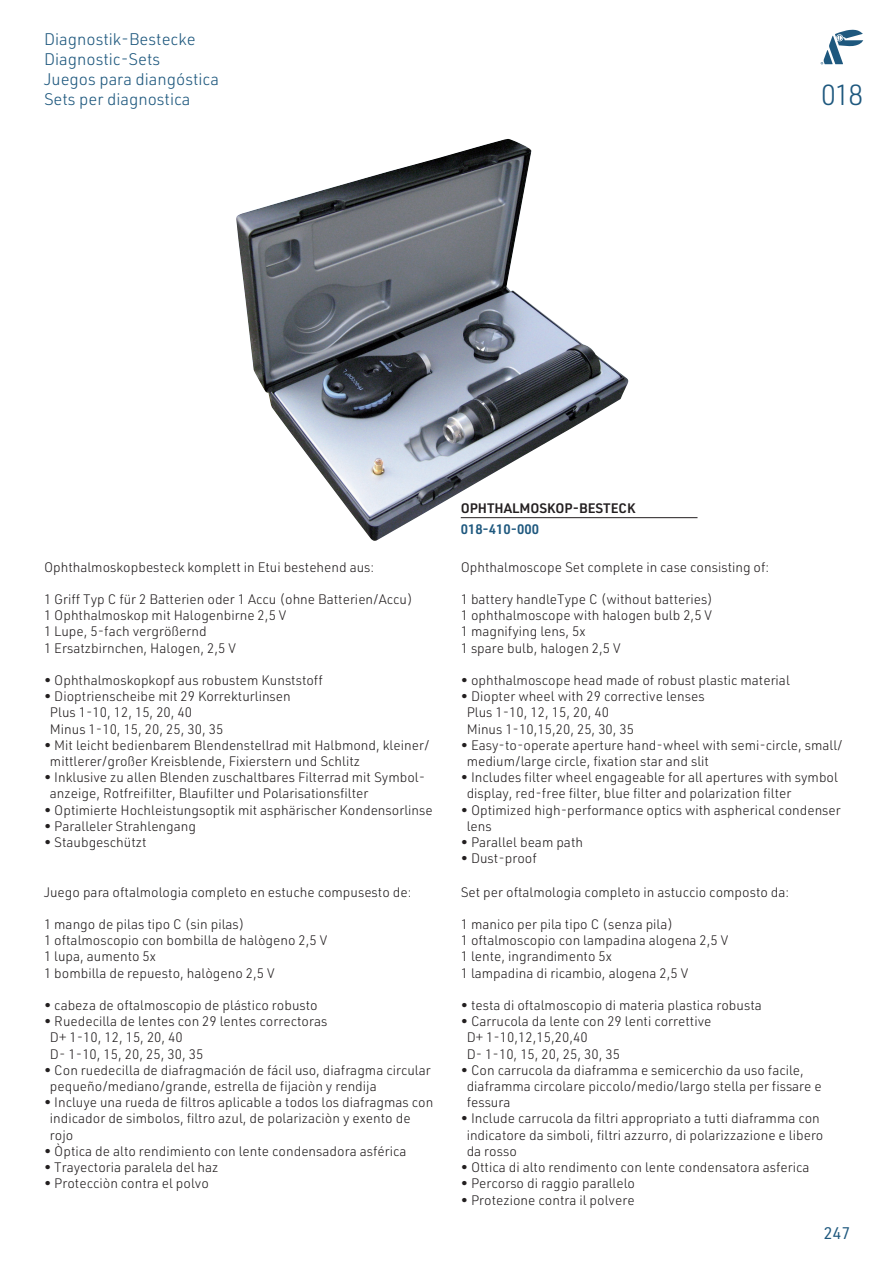
<style>
.page{position:relative;width:893px;height:1263px;background:#fff}
.page>*{position:absolute;margin:0;border:0;box-sizing:border-box;transform-origin:0 0}
.t1{font:300 28.5px "URWDIN";color:#1e587e}
.t2{font:300 16.5px/19.8px "URWDIN";color:#1e587e}
.t3{font:16.5px "URWDIN";color:#1e587e}
.t4{font:300 13.5px/16.2px "URWDIN";color:#231f20}
.t5{font:600 13.5px "URWDIN";color:#231f20}
.t6{font:600 13.5px "URWDIN";color:#1e587e}
</style>
<div class="page">
<svg style="left:821px;top:29px;width:42px;height:35px"></svg>
<hr style="left:461px;top:517px;width:236px;height:1px;background:#231f20">
<img style="left:236px;top:139px;width:393px;height:402px">
<p class="t2" style="left:44px;top:29px;width:176px">Diagnostik-Bestecke<br>Diagnostic-Sets<br>Juegos para diangóstica<br>Sets per diagnostica</p>
<h1 class="t1" style="left:821px;top:77px;width:44px">018</h1>
<p class="t4" style="left:44px;top:558px;width:332px">Ophthalmoskopbesteck komplett in Etui bestehend aus:</p>
<p class="t4" style="left:44px;top:591px;width:370px">1 Griff Typ C für 2 Batterien oder 1 Accu (ohne Batterien/Accu)<br>1 Ophthalmoskop mit Halogenbirne 2,5 V<br>1 Lupe, 5-fach vergrößernd<br>1 Ersatzbirnchen, Halogen, 2,5 V</p>
<p class="t4" style="left:44px;top:672px;width:280px">• Ophthalmoskopkopf aus robustem Kunststoff</p>
<p class="t4" style="left:50px;top:688px;width:242px;text-indent:-6px">• Dioptrienscheibe mit 29 Korrekturlinsen<br>Plus 1-10, 12, 15, 20, 40<br>Minus 1-10, 15, 20, 25, 30, 35</p>
<p class="t4" style="left:50px;top:736px;width:381px;text-indent:-6px">• Mit leicht bedienbarem Blendenstellrad mit Halbmond, kleiner/ mittlerer/großer Kreisblende, Fixierstern und Schlitz</p>
<p class="t4" style="left:50px;top:769px;width:377px;text-indent:-6px">• Inklusive zu allen Blenden zuschaltbares Filterrad mit Symbol&shy;anzeige, Rotfreifilter, Blaufilter und Polarisationsfilter</p>
<p class="t4" style="left:44px;top:801px;width:390px">• Optimierte Hochleistungsoptik mit asphärischer Kondensorlinse</p>
<p class="t4" style="left:44px;top:817px;width:154px">• Paralleler Strahlengang</p>
<p class="t4" style="left:44px;top:834px;width:104px">• Staubgeschützt</p>
<p class="t4" style="left:44px;top:883px;width:369px">Juego para oftalmologia completo en estuche compusesto de:</p>
<p class="t4" style="left:44px;top:916px;width:285px">1 mango de pilas tipo C (sin pilas)<br>1 oftalmoscopio con bombilla de halògeno 2,5 V 1 lupa, aumento 5x<br>1 bombilla de repuesto, halògeno 2,5 V</p>
<p class="t4" style="left:44px;top:997px;width:275px">• cabeza de oftalmoscopio de plástico robusto</p>
<p class="t4" style="left:50px;top:1013px;width:279px;text-indent:-6px">• Ruedecilla de lentes con 29 lentes correctoras<br>D+ 1-10, 12, 15, 20, 40<br>D- 1-10, 15, 20, 25, 30, 35</p>
<p class="t4" style="left:50px;top:1061px;width:382px;text-indent:-6px">• Con ruedecilla de diafragmación de fácil uso, diafragma circular pequeño/mediano/grande, estrella de fijaciòn y rendija</p>
<p class="t4" style="left:50px;top:1094px;width:385px;text-indent:-6px">• Incluye una rueda de filtros aplicable a todos los diafragmas con indicador de simbolos, filtro azul, de polarizaciòn y exento de rojo</p>
<p class="t4" style="left:44px;top:1142px;width:364px">• Òptica de alto rendimiento con lente condensadora asférica</p>
<p class="t4" style="left:44px;top:1159px;width:176px">• Trayectoria paralela del haz</p>
<p class="t4" style="left:44px;top:1175px;width:166px">• Protecciòn contra el polvo</p>
<p class="t5" style="left:461px;top:499px;width:176px">OPHTHALMOSKOP-BESTECK</p>
<p class="t6" style="left:461px;top:520px;width:80px">018-410-000</p>
<p class="t4" style="left:461px;top:558px;width:310px">Ophthalmoscope Set complete in case consisting of:</p>
<p class="t4" style="left:461px;top:591px;width:254px">1 battery handleType C (without batteries)<br>1 ophthalmoscope with halogen bulb 2,5 V<br>1 magnifying lens, 5x<br>1 spare bulb, halogen 2,5 V</p>
<p class="t4" style="left:461px;top:672px;width:331px">• ophthalmoscope head made of robust plastic material</p>
<p class="t4" style="left:467px;top:688px;width:240px;text-indent:-6px">• Diopter wheel with 29 corrective lenses<br>Plus 1-10, 12, 15, 20, 40<br>Minus 1-10,15,20, 25, 30, 35</p>
<p class="t4" style="left:467px;top:736px;width:378px;text-indent:-6px">• Easy-to-operate aperture hand-wheel with semi-circle, small/ medium/large circle, fixation star and slit</p>
<p class="t4" style="left:467px;top:769px;width:373px;text-indent:-6px">• Includes filter wheel engageable for all apertures with symbol display, red-free filter, blue filter and polarization filter</p>
<p class="t4" style="left:467px;top:801px;width:376px;text-indent:-6px">• Optimized high-performance optics with aspherical condenser lens</p>
<p class="t4" style="left:461px;top:834px;width:124px">• Parallel beam path</p>
<p class="t4" style="left:461px;top:850px;width:78px">• Dust-proof</p>
<p class="t4" style="left:461px;top:883px;width:330px">Set per oftalmologia completo in astuccio composto da:</p>
<p class="t4" style="left:461px;top:916px;width:269px">1 manico per pila tipo C (senza pila)<br>1 oftalmoscopio con lampadina alogena 2,5 V 1 lente, ingrandimento 5x<br>1 lampadina di ricambio, alogena 2,5 V</p>
<p class="t4" style="left:461px;top:997px;width:303px">• testa di oftalmoscopio di materia plastica robusta</p>
<p class="t4" style="left:467px;top:1013px;width:246px;text-indent:-6px">• Carrucola da lente con 29 lenti correttive<br>D+ 1-10,12,15,20,40<br>D- 1-10, 15, 20, 25, 30, 35</p>
<p class="t4" style="left:467px;top:1061px;width:357px;text-indent:-6px">• Con carrucola da diaframma e semicerchio da uso facile, diaframma circolare piccolo/medio/largo stella per fissare e fessura</p>
<p class="t4" style="left:467px;top:1110px;width:358px;text-indent:-6px">• Include carrucola da filtri appropriato a tutti diaframma con indicatore da simboli, filtri azzurro, di polarizzazione e libero da rosso</p>
<p class="t4" style="left:461px;top:1159px;width:350px">• Ottica di alto rendimento con lente condensatora asferica</p>
<p class="t4" style="left:461px;top:1175px;width:176px">• Percorso di raggio parallelo</p>
<p class="t4" style="left:461px;top:1191px;width:175px">• Protezione contra il polvere</p>
<p class="t3" style="left:824px;top:1222px;width:28px">247</p>
</div>
